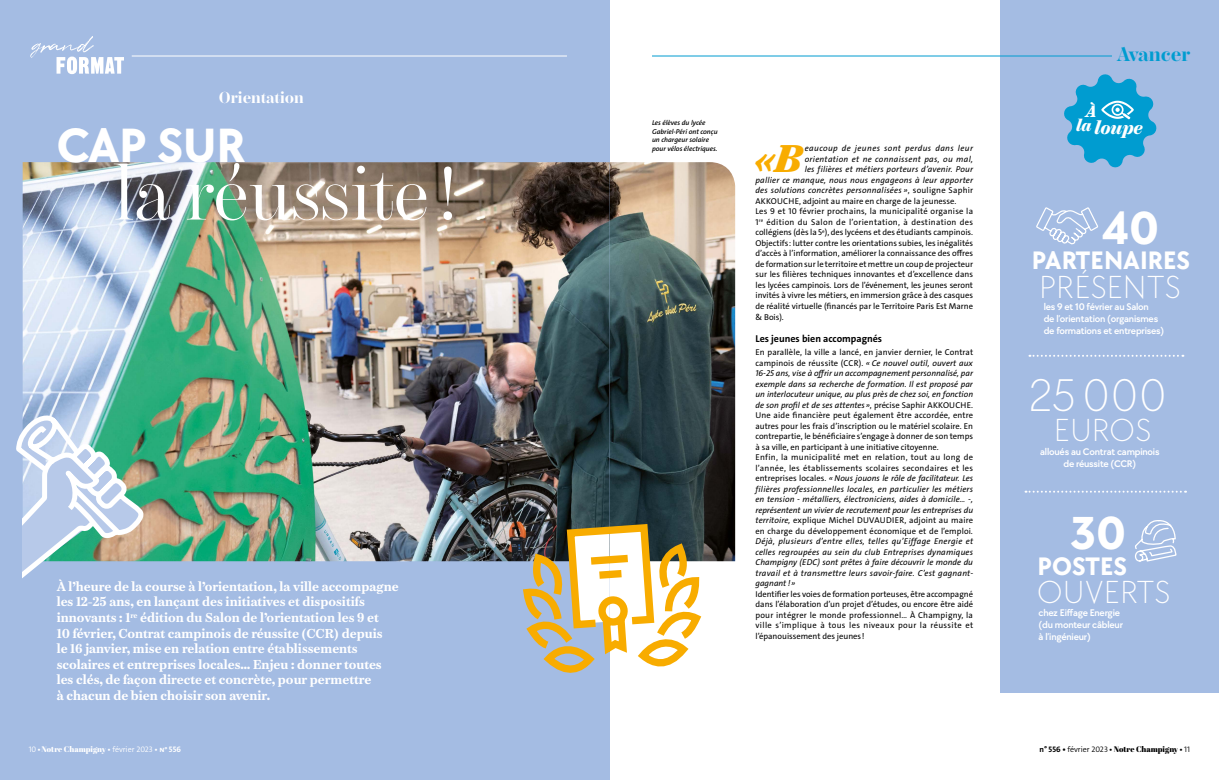
<style>
.page{position:relative;width:1219px;height:780px;background:#fff}
.page>*{position:absolute;margin:0;border:0;box-sizing:border-box;transform-origin:0 0}
.t1{font:75px "Chamberi Display";color:#fff}
.t2{font:700 49.7px "TT Chocolates Trl";letter-spacing:-.01em;color:#fff}
.t3{font:700 47.9px "TT Chocolates Trl";color:#fff}
.t4{font:200 47.4px "TT Chocolates Trl";color:#fff}
.t5{font:italic 900 38.8px "Chamberi Text";color:#f8ac00}
.t6{font:200 33px "TT Chocolates Trl";color:#fff}
.t7{font:700 26.1px "TT Chocolates Trl";color:#fff}
.t8{font:700 20px "Chamberi Display";letter-spacing:-.005em;color:#009cd0}
.t9{font:italic 800 18.4px "Chamberi Headline";color:#fff}
.t10{font:italic 800 16.6px "Chamberi Text";color:#fff}
.t11{font:700 16px "Chamberi Display";letter-spacing:.005em;color:#fff}
.t12{font:700 13px/15.6px "Chamberi Text";letter-spacing:.005em;color:#fff}
.t13{font:600 10px/12px "TT Chocolates Trl";letter-spacing:-.02em;color:#fff}
.t14{font:700 10px "The Sans";color:#000}
.t15{font:italic 8.5px/10.5px "The Sans";letter-spacing:.015em;color:#000}
.t16{font:8.5px/10.5px "The Sans";color:#000;text-align:justify}
.t17{font:8.5px "The Sans";letter-spacing:.02em;color:#000}
.t18{font:8.5px "The Sans";letter-spacing:.035em;color:#000}
.t19{font:italic 8.5px "The Sans";letter-spacing:.035em;color:#000}
.t20{font:italic 8.5px "The Sans";letter-spacing:.05em;color:#000}
.t21{font:8px "Abril Fatface";color:#fff}
.t22{font:8px "Abril Fatface";color:#000}
.t23{font:italic 600 7px/8.5px "The Sans";color:#000}
.s1{font-style:normal}
.s2{font-family:"The Sans";font-weight:300}
.s3{font-family:"The Sans";font-weight:700}
</style>
<div class="page">
<div style="left:0;top:0;width:609px;height:780px;background:#a4bce3"></div>
<img style="left:23px;top:162px;width:712px;height:399px">
<hr style="left:132px;top:56px;width:435px;height:1px;background:#fff">
<svg style="left:30px;top:36px;width:94px;height:38px"></svg>
<svg style="left:16px;top:409px;width:128px;height:169px;background:#abcacf"></svg>
<div style="left:9px;top:513px;width:13px;height:100px;background:#a4bce3"></div>
<div style="left:1000px;top:0;width:219px;height:692px;background:#a4bce3"></div>
<hr style="left:652px;top:56px;width:460px;height:1px;background:#009cd0">
<svg style="left:1064px;top:74px;width:93px;height:94px"></svg>
<svg style="left:1029px;top:355px;width:154px;height:2px"></svg>
<svg style="left:1025px;top:490px;width:161px;height:2px"></svg>
<svg style="left:1135px;top:520px;width:42px;height:42px"></svg>
<svg style="left:1036px;top:207px;width:62px;height:38px"></svg>
<svg style="left:519px;top:520px;width:187px;height:155px"></svg>
<h3 class="t11" style="left:219px;top:86px;width:87px">Orientation</h3>
<h2 class="t2" style="left:57px;top:111px;width:191px">CAP SUR</h2>
<h1 class="t1" style="left:114px;top:139px;width:344px">la réussite!</h1>
<p class="t12" style="left:57px;top:577px;width:343px">À l’heure de la course à l’orientation, la ville accompagne les 12-25 ans, en lançant des initiatives et dispositifs innovants : 1<sup>re</sup> édition du Salon de l’orientation les 9 et<br>10 février, Contrat campinois de réussite (CCR) depuis<br>le 16 janvier, mise en relation entre établissements scolaires et entreprises locales… Enjeu : donner toutes les clés, de façon directe et concrète, pour permettre<br>à chacun de bien choisir son avenir.</p>
<p class="t23" style="left:652px;top:118px;width:67px">Les élèves du lycée<br>Gabriel-Péri ont conçu un chargeur solaire pour vélos électriques.</p>
<h3 class="t5" style="left:754px;top:128px;width:49px">«B</h3>
<p class="t20" style="left:805px;top:143px;width:170px">eaucoup de jeunes sont perdus dans leur</p>
<p class="t19" style="left:805px;top:153px;width:170px">orientation et ne connaissent pas, ou mal,</p>
<p class="t15" style="left:805px;top:164px;width:170px">les filières et métiers porteurs d’avenir. Pour</p>
<p class="t15" style="left:755px;top:175px;width:219px">pallier ce manque, nous nous engageons à leur apporter</p>
<p class="t15" style="left:755px;top:185px;width:219px">des solutions concrètes personnalisées »<span class="s1">, souligne Saphir</span></p>
<p class="t16" style="left:755px;top:196px;width:202px">AKKOUCHE, adjoint au maire en charge de la jeunesse.</p>
<p class="t17" style="left:755px;top:206px;width:219px">Les 9 et 10 février prochains, la municipalité organise la</p>
<p class="t18" style="left:755px;top:217px;width:219px">1<sup>re</sup> édition du Salon de l’orientation, à destination des</p>
<p class="t16" style="left:755px;top:227px;width:219px">collégiens (dès la 5<sup>e</sup>), des lycéens et des étudiants campinois.</p>
<p class="t16" style="left:755px;top:238px;width:219px">Objectifs: lutter contre les orientations subies, les inégalités</p>
<p class="t16" style="left:755px;top:248px;width:219px">d’accès à l’information, améliorer la connaissance des offres</p>
<p class="t16" style="left:755px;top:259px;width:219px">de formation sur le territoire et mettre un coup de projecteur</p>
<p class="t16" style="left:755px;top:269px;width:219px">sur les filières techniques innovantes et d’excellence dans</p>
<p class="t16" style="left:755px;top:280px;width:219px">les lycées campinois. Lors de l’événement, les jeunes seront</p>
<p class="t16" style="left:755px;top:290px;width:219px">invités à vivre les métiers, en immersion grâce à des casques</p>
<p class="t16" style="left:755px;top:301px;width:219px">de réalité virtuelle (financés par le Territoire Paris Est Marne</p>
<p class="t16" style="left:755px;top:311px;width:30px">&amp; Bois).</p>
<p class="t14" style="left:755px;top:332px;width:128px">Les jeunes bien accompagnés</p>
<p class="t15" style="left:755px;top:347px;width:219px"><span class="s1">En parallèle, la ville a lancé, en janvier dernier, le Contrat campinois de réussite (CCR).</span> « Ce nouvel outil, ouvert aux 16-25 ans, vise à offrir un accompagnement personnalisé, par exemple dans sa recherche de formation. Il est proposé par un interlocuteur unique, au plus près de chez soi, en fonction de son profil et de ses attentes »<span class="s1">, précise Saphir AKKOUCHE.<br>Une aide financière peut également être accordée, entre autres pour les frais d’inscription ou le matériel scolaire. En contrepartie, le bénéficiaire s’engage à donner de son temps à sa ville, en participant à une initiative citoyenne.<br>Enfin, la municipalité met en relation, tout au long de l’année, les établissements scolaires secondaires et les entreprises locales.</span> « Nous jouons le rôle de facilitateur. Les filières professionnelles locales, en particulier les métiers en tension - métalliers, électroniciens, aides à domicile… -, représentent un vivier de recrutement pour les entreprises du territoire, <span class="s1">explique Michel DUVAUDIER, adjoint au maire en charge du développement économique et de l’emploi</span>.<br>Déjà, plusieurs d’entre elles, telles qu’Eiffage Energie et celles regroupées au sein du club Entreprises dynamiques Champigny (EDC) sont prêtes à faire découvrir le monde du travail et à transmettre leurs savoir-faire. C’est gagnant&shy;gagnant ! »</p>
<p class="t16" style="left:755px;top:589px;width:219px">Identifier les voies de formation porteuses, être accompagné dans l’élaboration d’un projet d’études, ou encore être aidé pour intégrer le monde professionnel… À Champigny, la ville s’implique à tous les niveaux pour la réussite et l’épanouissement des jeunes !</p>
<h3 class="t8" style="left:1117px;top:40px;width:75px">Avancer</h3>
<h3 class="t10" style="left:1086px;top:98px;width:12px">À</h3>
<h3 class="t9" style="left:1076px;top:113px;width:68px"><sup>la</sup> loupe</h3>
<h3 class="t3" style="left:1102px;top:194px;width:59px">40</h3>
<h3 class="t7" style="left:1032px;top:242px;width:160px">PARTENAIRES</h3>
<h3 class="t6" style="left:1039px;top:266px;width:143px">PRÉSENTS</h3>
<p class="t13" style="left:1044px;top:301px;width:122px">les 9 et 10 février au Salon<br>de l’orientation (organismes de formations et entreprises)</p>
<h3 class="t4" style="left:1028px;top:365px;width:141px">25000</h3>
<p class="t13" style="left:1040px;top:445px;width:121px;text-align:center">alloués au Contrat campinois de réussite (CCR)</p>
<h3 class="t6" style="left:1054px;top:409px;width:99px">EUROS</h3>
<h3 class="t3" style="left:1070px;top:499px;width:58px">30</h3>
<h3 class="t7" style="left:1037px;top:547px;width:91px">POSTES</h3>
<h3 class="t6" style="left:1037px;top:571px;width:135px">OUVERTS</h3>
<p class="t13" style="left:1039px;top:606px;width:86px">chez Eiffage Energie (du monteur câbleur à l’ingénieur)</p>
<p class="t21" style="left:29px;top:743px;width:154px"><span class="s2">10</span>•Notre Champigny • <span class="s2">février 2023</span> • <span class="s3">n° 556</span></p>
<p class="t22" style="left:1040px;top:743px;width:152px"><span class="s3">n° 556 •</span> <span class="s2">février 2023</span> • Notre Champigny • <span class="s2">11</span></p>
</div>
